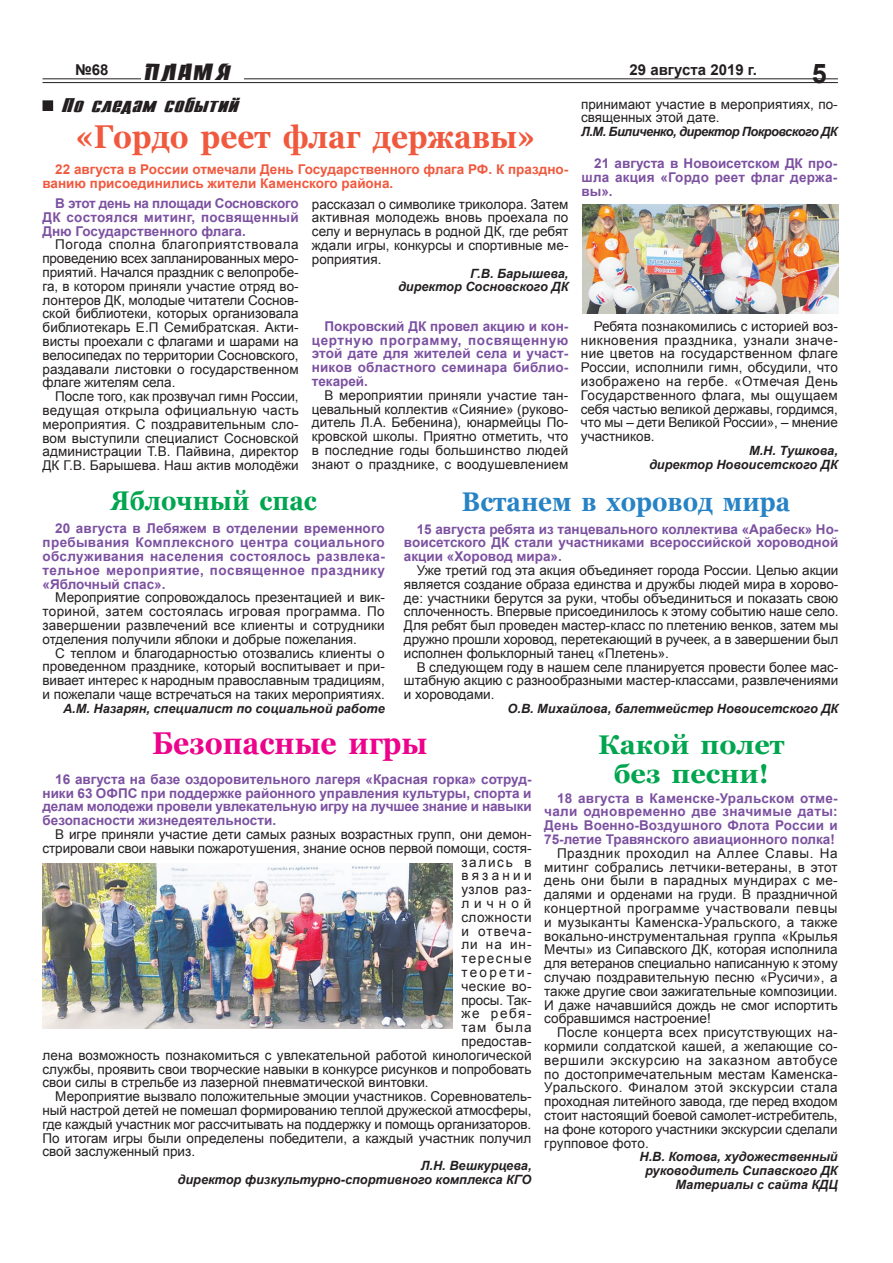
<style>
.page{position:relative;width:893px;height:1263px;background:#fff}
.page>*{position:absolute;margin:0;border:0;box-sizing:border-box;transform-origin:0 0}
.t1{font:700 33px "Georgia";color:#f0593e;scale:.9 1}
.t2{font:700 31.5px "Georgia";color:#ed028c;scale:.9 1}
.t3{font:700 27px "Georgia";color:#2783c5;scale:.9 1}
.t4{font:700 27px/28.5px "Georgia";color:#00a54f;text-align:center}
.t5{font:700 27px "Georgia";color:#00a54f;scale:.9 1}
.t6{font:700 27px "Arial";color:#231f20}
.t7{font:21px "Banco Normal";color:#231f20;scale:1.15 1}
.t8{font:italic 700 16.5px "Compact";color:#231f20;scale:1.4 1}
.t9{font:700 15px "Arial";color:#231f20}
.t10{font:13.5px/13.8px "Arial";color:#231f20;text-align:justify}
.t11{font:700 13.5px/13.8px "Arial";color:#7c51a1;text-align:justify}
.t12{font:700 13.5px/13.8px "Arial";color:#f0593e}
.t13{font:13.5px "Arial";letter-spacing:.03em;color:#231f20}
.t14{font:13.5px "Arial";letter-spacing:.035em;color:#231f20}
.t15{font:13.5px "Arial";letter-spacing:.11em;color:#231f20}
.t16{font:13.5px "Arial";letter-spacing:.175em;color:#231f20}
.t17{font:13.5px "Arial";letter-spacing:.24em;color:#231f20}
.t18{font:italic 700 12.75px/13.8px "Arial";color:#231f20;text-align:right}
.t19{font:italic 700 12.75px "Arial";letter-spacing:-.035em;color:#231f20}
</style>
<div class="page">
<hr style="left:43px;top:78px;width:795px;height:1px;background:#231f20">
<hr style="left:43px;top:82px;width:795px;height:1px;background:#231f20">
<hr style="left:141px;top:77px;width:103px;height:3px;background:#fff">
<div style="left:43px;top:101px;width:9px;height:9px;background:#231f20"></div>
<div style="left:43px;top:100px;width:10px;height:11px;border:2px solid #231f20"></div>
<img style="left:43px;top:863px;width:410px;height:165px">
<img style="left:583px;top:204px;width:255px;height:110px">
<h3 class="t7" style="left:143px;top:59px;width:79px">ПЛАМЯ</h3>
<h3 class="t6" style="left:812px;top:56px;width:17px">5</h3>
<p class="t9" style="left:75px;top:59px;width:35px">№68</p>
<p class="t9" style="left:630px;top:59px;width:129px">29 августа 2019 г.</p>
<p class="t8" style="left:61px;top:95px;width:128px">По следам событий</p>
<p class="t10" style="left:581px;top:97px;width:258px">принимают участие в мероприятиях, по&shy;священных этой дате.</p>
<p class="t19" style="left:581px;top:123px;width:258px">Л.М. Биличенко, директор Покровского ДК</p>
<h1 class="t1" style="left:76px;top:115px;width:512px">«Гордо реет флаг державы»</h1>
<p class="t12" style="left:43px;top:163px;width:527px;text-indent:13px">22 августа в России отмечали День Государственного флага РФ. К праздно&shy;ванию присоединились жители Каменского района.</p>
<p class="t11" style="left:43px;top:197px;width:258px;text-indent:13px">В этот день на площади Сосновского ДК состоялся митинг, посвященный Дню Государственного флага.</p>
<p class="t10" style="left:43px;top:238px;width:258px;text-indent:13px">Погода сполна благоприятствовала проведению всех запланированных меро&shy;приятий. Начался праздник с велопробе&shy;га, в котором приняли участие отряд во&shy;лонтеров ДК, молодые читатели Соснов&shy;ской библиотеки, которых организовала библиотекарь Е.П Семибратская. Акти&shy;висты проехали с флагами и шарами на велосипедах по территории Сосновского, раздавали листовки о государственном флаге жителям села.</p>
<p class="t10" style="left:43px;top:390px;width:258px;text-indent:13px">После того, как прозвучал гимн России, ведущая открыла официальную часть мероприятия. С поздравительным сло&shy;вом выступили специалист Сосновской администрации Т.В. Пайвина, директор ДК Г.В. Барышева. Наш актив молодёжи</p>
<p class="t10" style="left:312px;top:197px;width:258px">рассказал о символике триколора. Затем активная молодежь вновь проехала по селу и вернулась в родной ДК, где ребят ждали игры, конкурсы и спортивные ме&shy;роприятия.</p>
<p class="t18" style="left:398px;top:267px;width:172px">Г.В. Барышева,<br>директор Сосновского ДК</p>
<p class="t11" style="left:312px;top:320px;width:258px;text-indent:13px">Покровский ДК провел акцию и кон&shy;цертную программу, посвященную этой дате для жителей села и участ&shy;ников областного семинара библио&shy;текарей.</p>
<p class="t10" style="left:312px;top:388px;width:258px;text-indent:13px">В мероприятии приняли участие тан&shy;цевальный коллектив «Сияние» (руково&shy;дитель Л.А. Бебенина), юнармейцы По&shy;кровской школы. Приятно отметить, что в последние годы большинство людей знают о празднике, с воодушевлением</p>
<p class="t11" style="left:581px;top:157px;width:257px;text-indent:13px">21 августа в Новоисетском ДК про&shy;шла акция «Гордо реет флаг держа&shy;вы».</p>
<p class="t10" style="left:581px;top:319px;width:258px;text-indent:13px">Ребята познакомились с историей воз&shy;никновения праздника, узнали значе&shy;ние цветов на государственном флаге России, исполнили гимн, обсудили, что изображено на гербе. «Отмечая День Государственного флага, мы ощущаем себя частью великой державы, гордимся, что мы – дети Великой России», – мнение участников.</p>
<p class="t18" style="left:649px;top:444px;width:190px">М.Н. Тушкова,<br>директор Новоисетского ДК</p>
<h3 class="t5" style="left:111px;top:483px;width:231px">Яблочный спас</h3>
<h3 class="t3" style="left:462px;top:484px;width:366px">Встанем в хоровод мира</h3>
<p class="t11" style="left:43px;top:522px;width:344px;text-indent:13px">20 августа в Лебяжем в отделении временного пребывания Комплексного центра социального обслуживания населения состоялось развлека&shy;тельное мероприятие, посвященное празднику «Яблочный спас».</p>
<p class="t10" style="left:43px;top:591px;width:344px;text-indent:13px">Мероприятие сопровождалось презентацией и вик&shy;ториной, затем состоялась игровая программа. По завершении развлечений все клиенты и сотрудники отделения получили яблоки и добрые пожелания.</p>
<p class="t10" style="left:43px;top:646px;width:344px;text-indent:13px">С теплом и благодарностью отозвались клиенты о проведенном празднике, который воспитывает и при&shy;вивает интерес к народным православным традициям, и пожелали чаще встречаться на таких мероприятиях.</p>
<p class="t18" style="left:63px;top:702px;width:323px">А.М. Назарян, специалист по социальной работе</p>
<p class="t11" style="left:404px;top:522px;width:436px;text-indent:13px">15 августа ребята из танцевального коллектива «Арабеск» Но&shy;воисетского ДК стали участниками всероссийской хороводной акции «Хоровод мира».</p>
<p class="t10" style="left:404px;top:563px;width:436px;text-indent:13px">Уже третий год эта акция объединяет города России. Целью акции является создание образа единства и дружбы людей мира в хорово&shy;де: участники берутся за руки, чтобы объединиться и показать свою сплоченность. Впервые присоединилось к этому событию наше село.<br>Для ребят был проведен мастер-класс по плетению венков, затем мы дружно прошли хоровод, перетекающий в ручеек, а в завершении был исполнен фольклорный танец «Плетень».</p>
<p class="t10" style="left:404px;top:660px;width:436px;text-indent:13px">В следующем году в нашем селе планируется провести более мас&shy;штабную акцию с разнообразными мастер-классами, развлечениями и хороводами.</p>
<p class="t18" style="left:507px;top:702px;width:332px">О.В. Михайлова, балетмейстер Новоисетского ДК</p>
<h2 class="t2" style="left:152px;top:723px;width:307px">Безопасные игры</h2>
<h3 class="t4" style="left:598px;top:730px;width:188px">Какой полет без песни!</h3>
<p class="t11" style="left:43px;top:772px;width:491px;text-indent:13px">16 августа на базе оздоровительного лагеря «Красная горка» сотруд&shy;ники 63 ОФПС при поддержке районного управления культуры, спорта и делам молодежи провели увлекательную игру на лучшее знание и навыки безопасности жизнедеятельности.</p>
<p class="t10" style="left:55px;top:827px;width:478px">В игре приняли участие дети самых разных возрастных групп, они демон-</p>
<p class="t10" style="left:43px;top:841px;width:490px">стрировали свои навыки пожаротушения, знание основ первой помощи, состя-</p>
<p class="t10" style="left:461px;top:855px;width:72px">зались в</p>
<p class="t17" style="left:461px;top:867px;width:72px">вязании</p>
<p class="t13" style="left:461px;top:880px;width:72px">узлов раз-</p>
<p class="t10" style="left:461px;top:896px;width:72px">личной</p>
<p class="t14" style="left:461px;top:908px;width:72px">сложности</p>
<p class="t10" style="left:461px;top:924px;width:72px">и отвеча-</p>
<p class="t10" style="left:461px;top:938px;width:72px">ли на ин-</p>
<p class="t15" style="left:461px;top:949px;width:72px">тересные</p>
<p class="t16" style="left:461px;top:963px;width:72px">теорети-</p>
<p class="t13" style="left:461px;top:977px;width:72px">ческие во-</p>
<p class="t10" style="left:461px;top:993px;width:72px">просы. Так-</p>
<p class="t10" style="left:461px;top:1007px;width:72px">же ребя-</p>
<p class="t10" style="left:461px;top:1021px;width:72px">там была</p>
<p class="t10" style="left:461px;top:1034px;width:72px">предостав-</p>
<p class="t10" style="left:43px;top:1048px;width:491px">лена возможность познакомиться с увлекательной работой кинологической</p>
<p class="t10" style="left:43px;top:1062px;width:490px">службы, проявить свои творческие навыки в конкурсе рисунков и попробовать</p>
<p class="t10" style="left:43px;top:1076px;width:388px">свои силы в стрельбе из лазерной пневматической винтовки.</p>
<p class="t10" style="left:55px;top:1090px;width:478px">Мероприятие вызвало положительные эмоции участников. Соревнователь-</p>
<p class="t10" style="left:43px;top:1103px;width:490px">ный настрой детей не помешал формированию теплой дружеской атмосферы,</p>
<p class="t10" style="left:43px;top:1117px;width:490px">где каждый участник мог рассчитывать на поддержку и помощь организаторов.</p>
<p class="t10" style="left:43px;top:1131px;width:490px">По итогам игры были определены победители, а каждый участник получил</p>
<p class="t10" style="left:43px;top:1145px;width:154px">свой заслуженный приз.</p>
<p class="t18" style="left:178px;top:1159px;width:355px">Л.Н. Вешкурцева,<br>директор физкультурно-спортивного комплекса КГО</p>
<p class="t11" style="left:544px;top:791px;width:295px;text-indent:13px">18 августа в Каменске-Уральском отме&shy;чали одновременно две значимые даты:<br>День Военно-Воздушного Флота России и 75-летие Травянского авиационного полка!</p>
<p class="t10" style="left:544px;top:846px;width:295px;text-indent:13px">Праздник проходил на Аллее Славы. На митинг собрались летчики-ветераны, в этот день они были в парадных мундирах с ме&shy;далями и орденами на груди. В праздничной концертной программе участвовали певцы и музыканты Каменска-Уральского, а также вокально-инструментальная группа «Крылья Мечты» из Сипавского ДК, которая исполнила для ветеранов специально написанную к этому случаю поздравительную песню «Русичи», а также другие свои зажигательные композиции.<br>И даже начавшийся дождь не смог испортить собравшимся настроение!</p>
<p class="t10" style="left:544px;top:1026px;width:295px;text-indent:13px">После концерта всех присутствующих на&shy;кормили солдатской кашей, а желающие со&shy;вершили экскурсию на заказном автобусе по достопримечательным местам Каменска-Уральского. Финалом этой экскурсии стала проходная литейного завода, где перед входом стоит настоящий боевой самолет-истребитель, на фоне которого участники экскурсии сделали групповое фото.</p>
<p class="t18" style="left:639px;top:1150px;width:200px">Н.В. Котова, художественный руководитель Сипавского ДК<br>Материалы с сайта КДЦ</p>
</div>
